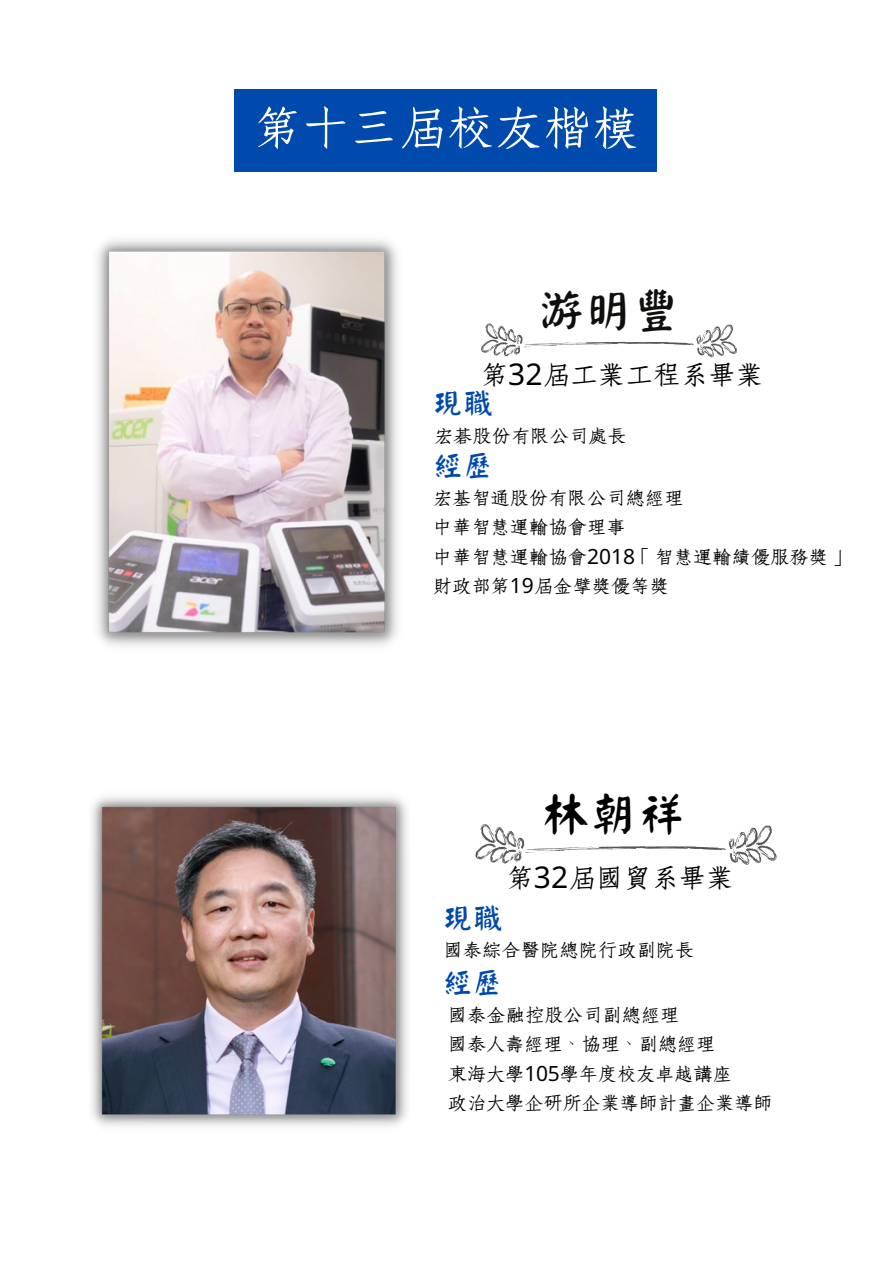
<style>
.page{position:relative;width:893px;height:1264px;background:#fff}
.page>*{position:absolute;margin:0;border:0;box-sizing:border-box;transform-origin:0 0}
.t1{font:52.5px "cw Te X Fang Song";color:#fff}
.t2{font:48px "Han Wang Yan Kai";color:#000}
.t3{font:48px "Han Wang Yan Kai";color:#100f0d}
.t4{font:30px "cw Te X Fang Song";color:#000}
.t5{font:30px "Han Wang Yan Kai";color:#004aad}
.t6{font:21px/29.2px "cw Te X Fang Song";color:#000}
.s1{font-family:"Noto Sans"}
</style>
<div class="page">
<svg style="left:481px;top:323px;width:256px;height:34px"></svg>
<svg style="left:475px;top:824px;width:301px;height:40px"></svg>
<div style="left:234px;top:89px;width:423px;height:83px;background:#004aad"></div>
<img style="left:91px;top:796px;width:317px;height:330px">
<img style="left:97px;top:239px;width:301px;height:408px">
<h1 class="t1" style="left:253px;top:103px;width:387px">第十三屆校友楷模</h1>
<h2 class="t3" style="left:537px;top:287px;width:145px">游明豐</h2>
<h3 class="t4" style="left:480px;top:361px;width:284px">第<span class="s1">32</span>屆工業工程系畢業</h3>
<h3 class="t5" style="left:432px;top:388px;width:61px">現職</h3>
<p class="t6" style="left:434px;top:421px;width:194px">宏碁股份有限公司處長</p>
<h3 class="t5" style="left:433px;top:451px;width:61px">經歷</h3>
<p class="t6" style="left:432px;top:484px;width:416px">宏基智通股份有限公司總經理<br>中華智慧運輸協會理事<br>中華智慧運輸協會<span class="s1">2018</span>「智慧運輸績優服務獎」財政部第<span class="s1">19</span>屆金擘獎優等獎</p>
<h2 class="t2" style="left:541px;top:790px;width:145px">林朝祥</h2>
<h3 class="t4" style="left:506px;top:864px;width:229px">第<span class="s1">32</span>屆國貿系畢業</h3>
<h3 class="t5" style="left:442px;top:903px;width:61px">現職</h3>
<p class="t6" style="left:443px;top:936px;width:252px">國泰綜合醫院總院行政副院長</p>
<h3 class="t5" style="left:442px;top:968px;width:61px">經歷</h3>
<p class="t6" style="left:448px;top:1000px;width:326px">國泰金融控股公司副總經理<br>國泰人壽經理、協理、副總經理<br>東海大學<span class="s1">105</span>學年度校友卓越講座<br>政治大學企研所企業導師計畫企業導師</p>
</div>
